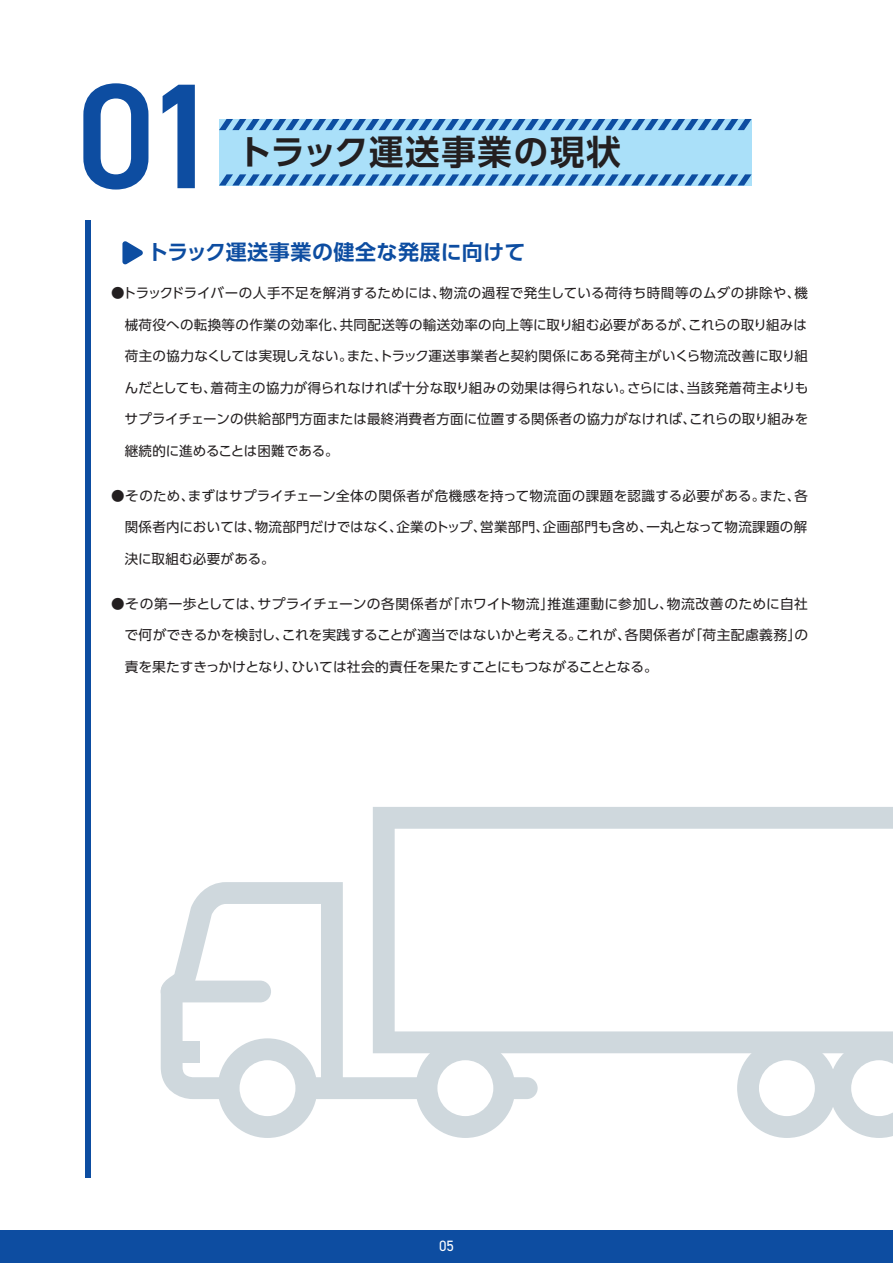
<style>
.page{position:relative;width:893px;height:1263px;background:#fff}
.page>*{position:absolute;margin:0;border:0;box-sizing:border-box;transform-origin:0 0}
.t1{font:600 150px "DIN2014";color:#0d4da1}
.t2{font:700 34.35px "UD Shin Go Pro De";letter-spacing:.05em;color:#231f20}
.t3{font:700 21px "UD Shin Go Pro De";letter-spacing:.02em;color:#0d4da1}
.t4{font:15px "DIN2014";color:#fff}
.t5{font:13.5px "UD Shin Go Pro";letter-spacing:.02em;color:#231f20}
.t6{font:13.5px "UD Shin Go Pro";color:#231f20}
.t7{font:13.5px "UD Shin Go Pro";letter-spacing:-.005em;color:#231f20}
</style>
<div class="page">
<div style="left:0;top:1230px;width:893px;height:33px;background:#0d4da1"></div>
<div style="left:85px;top:221px;width:5px;height:957px;background:#0d4da1"></div>
<svg style="left:122px;top:241px;width:21px;height:24px"></svg>
<svg style="left:161px;top:882px;width:255px;height:217px"></svg>
<svg style="left:373px;top:807px;width:520px;height:246px"></svg>
<svg style="left:218px;top:1038px;width:99px;height:100px"></svg>
<svg style="left:416px;top:1038px;width:122px;height:100px"></svg>
<svg style="left:737px;top:1038px;width:156px;height:100px"></svg>
<div style="left:170px;top:1041px;width:30px;height:22px;background:#cfd8dd"></div>
<div style="left:219px;top:119px;width:533px;height:66px;background:#aae0f9"></div>
<svg style="left:219px;top:119px;width:533px;height:11px"></svg>
<svg style="left:219px;top:174px;width:533px;height:11px"></svg>
<h1 class="t1" style="left:77px;top:37px;width:147px">01</h1>
<h2 class="t2" style="left:237px;top:124px;width:385px">トラック運送事業の現状</h2>
<h3 class="t3" style="left:148px;top:235px;width:379px">トラック運送事業の健全な発展に向けて</h3>
<p class="t5" style="left:111px;top:282px;width:698px">●トラックドライバーの人手不足を解消するためには、物流の過程で発生している荷待ち時間等のムダの排除や、機</p>
<p class="t5" style="left:125px;top:313px;width:684px">械荷役への転換等の作業の効率化、共同配送等の輸送効率の向上等に取り組む必要があるが、これらの取り組みは</p>
<p class="t6" style="left:125px;top:345px;width:685px">荷主の協力なくしては実現しえない。また、トラック運送事業者と契約関係にある発荷主がいくら物流改善に取り組</p>
<p class="t5" style="left:125px;top:376px;width:685px">んだとしても、着荷主の協力が得られなければ十分な取り組みの効果は得られない。さらには、当該発着荷主よりも</p>
<p class="t5" style="left:125px;top:408px;width:685px">サプライチェーンの供給部門方面または最終消費者方面に位置する関係者の協力がなければ、これらの取り組みを</p>
<p class="t6" style="left:125px;top:439px;width:215px">継続的に進めることは困難である。</p>
<p class="t5" style="left:111px;top:484px;width:698px">●そのため、まずはサプライチェーン全体の関係者が危機感を持って物流面の課題を認識する必要がある。また、各</p>
<p class="t5" style="left:125px;top:516px;width:684px">関係者内においては、物流部門だけではなく、企業のトップ、営業部門、企画部門も含め、一丸となって物流課題の解</p>
<p class="t5" style="left:125px;top:547px;width:151px">決に取組む必要がある。</p>
<p class="t5" style="left:111px;top:592px;width:698px">●その第一歩としては、サプライチェーンの各関係者が「ホワイト物流」推進運動に参加し、物流改善のために自社</p>
<p class="t5" style="left:125px;top:624px;width:685px">で何ができるかを検討し、これを実践することが適当ではないかと考える。これが、各関係者が「荷主配慮義務」の</p>
<p class="t7" style="left:125px;top:655px;width:535px">責を果たすきっかけとなり、ひいては社会的責任を果たすことにもつながることとなる。</p>
<p class="t4" style="left:439px;top:1237px;width:16px">05</p>
</div>
